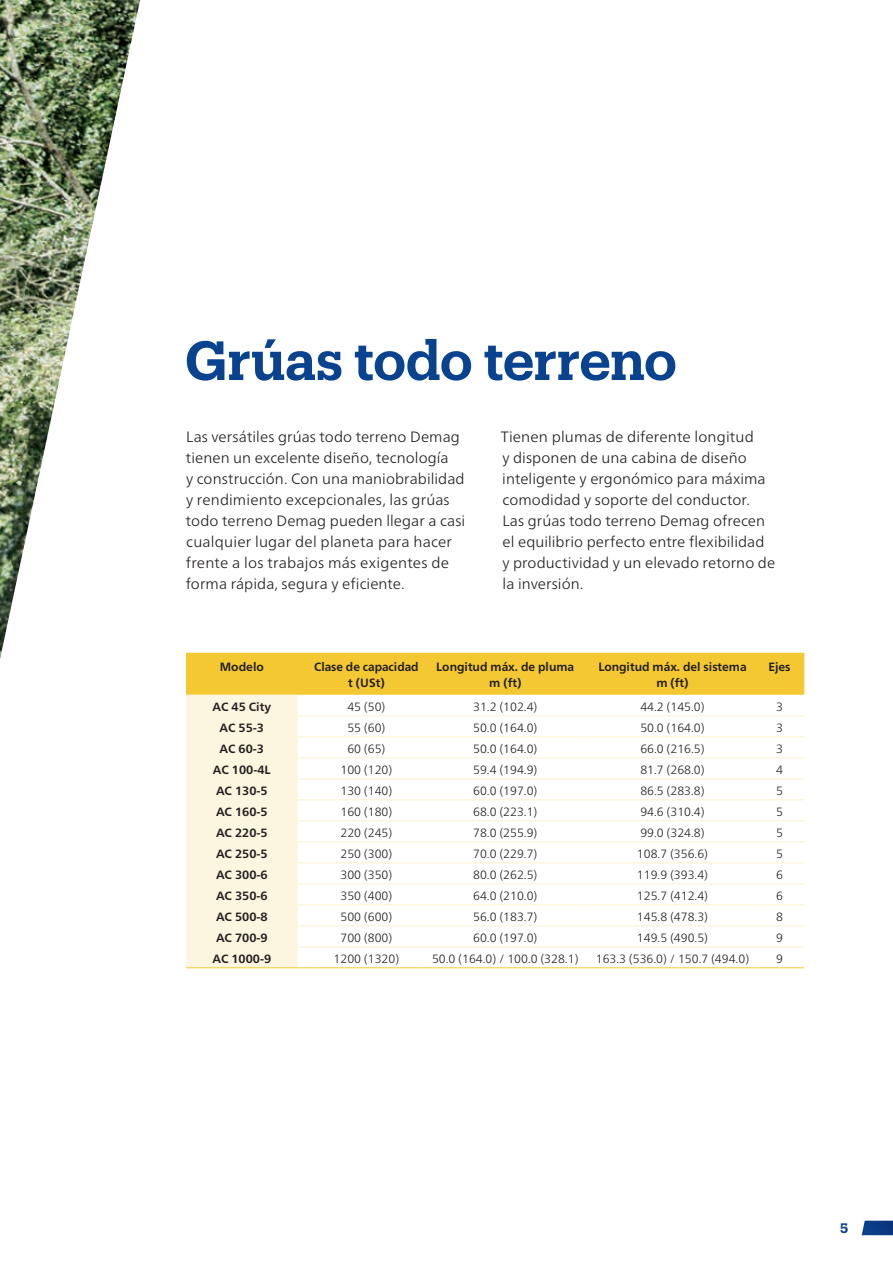
<style>
.page{position:relative;width:893px;height:1263px;background:#fff}
.page>*{position:absolute;margin:0;border:0;box-sizing:border-box;transform-origin:0 0}
.t1{font:600 54px "Produkt";letter-spacing:-.005em;color:#094390}
.t2{font:300 15px/21px "Frutiger Neue LTW1 G";letter-spacing:.005em;color:#231f20}
.t3{font:600 13.5px "Produkt";color:#094390}
.t4{font:300 12px "Frutiger Neue LTW1 G";color:#231f20}
.t5{font:700 12px/15.8px "Frutiger Neue LTW1 G";color:#231f20;text-align:center}
</style>
<div class="page">
<svg style="left:862px;top:1221px;width:31px;height:14px"></svg>
<img style="left:0;top:0;width:140px;height:659px">
<svg style="left:186px;top:653px;width:618px;height:315px"></svg>
<hr style="left:313px;top:736px;width:107px;height:1px;background:#fcf5df">
<hr style="left:420px;top:736px;width:170px;height:1px;background:#fcf5df">
<hr style="left:755px;top:736px;width:49px;height:1px;background:#fcf5df">
<hr style="left:590px;top:715px;width:165px;height:1px;background:#fcf5df">
<hr style="left:590px;top:736px;width:165px;height:1px;background:#fcf5df">
<hr style="left:313px;top:883px;width:107px;height:1px;background:#fcf5df">
<hr style="left:420px;top:883px;width:170px;height:1px;background:#fcf5df">
<hr style="left:590px;top:883px;width:165px;height:1px;background:#fcf5df">
<hr style="left:755px;top:883px;width:49px;height:1px;background:#fcf5df">
<h1 class="t1" style="left:185px;top:322px;width:493px">Grúas todo terreno</h1>
<p class="t2" style="left:186px;top:425px;width:281px">Las versátiles grúas todo terreno Demag tienen un excelente diseño, tecnología<br>y construcción. Con una maniobrabilidad y rendimiento excepcionales, las grúas todo terreno Demag pueden llegar a casi cualquier lugar del planeta para hacer frente a los trabajos más exigentes de forma rápida, segura y eficiente.</p>
<p class="t2" style="left:501px;top:425px;width:276px">Tienen plumas de diferente longitud<br>y disponen de una cabina de diseño inteligente y ergonómico para máxima comodidad y soporte del conductor.<br>Las grúas todo terreno Demag ofrecen el equilibrio perfecto entre flexibilidad<br>y productividad y un elevado retorno de la inversión.</p>
<p class="t5" style="left:220px;top:658px;width:46px">Modelo</p>
<p class="t5" style="left:314px;top:658px;width:106px">Clase de capacidad t (USt)</p>
<p class="t5" style="left:436px;top:658px;width:139px">Longitud máx. de pluma m (ft)</p>
<p class="t5" style="left:598px;top:658px;width:150px">Longitud máx. del sistema m (ft)</p>
<p class="t5" style="left:768px;top:658px;width:24px">Ejes</p>
<p class="t5" style="left:213px;top:698px;width:60px">AC 45 City</p>
<p class="t4" style="left:347px;top:697px;width:40px">45 (50)</p>
<p class="t4" style="left:473px;top:697px;width:66px">31.2 (102.4)</p>
<p class="t4" style="left:640px;top:697px;width:66px">44.2 (145.0)</p>
<p class="t4" style="left:776px;top:697px;width:8px">3</p>
<p class="t5" style="left:220px;top:719px;width:46px">AC 55-3</p>
<p class="t4" style="left:347px;top:718px;width:40px">55 (60)</p>
<p class="t4" style="left:473px;top:718px;width:66px">50.0 (164.0)</p>
<p class="t4" style="left:640px;top:718px;width:66px">50.0 (164.0)</p>
<p class="t4" style="left:776px;top:718px;width:8px">3</p>
<p class="t5" style="left:220px;top:740px;width:46px">AC 60-3</p>
<p class="t4" style="left:347px;top:739px;width:40px">60 (65)</p>
<p class="t4" style="left:473px;top:739px;width:66px">50.0 (164.0)</p>
<p class="t4" style="left:640px;top:739px;width:66px">66.0 (216.5)</p>
<p class="t4" style="left:776px;top:739px;width:8px">3</p>
<p class="t5" style="left:213px;top:761px;width:59px">AC 100-4L</p>
<p class="t4" style="left:340px;top:760px;width:53px">100 (120)</p>
<p class="t4" style="left:473px;top:760px;width:66px">59.4 (194.9)</p>
<p class="t4" style="left:640px;top:760px;width:66px">81.7 (268.0)</p>
<p class="t4" style="left:776px;top:760px;width:8px">4</p>
<p class="t5" style="left:216px;top:782px;width:53px">AC 130-5</p>
<p class="t4" style="left:340px;top:781px;width:53px">130 (140)</p>
<p class="t4" style="left:473px;top:781px;width:66px">60.0 (197.0)</p>
<p class="t4" style="left:640px;top:781px;width:66px">86.5 (283.8)</p>
<p class="t4" style="left:776px;top:781px;width:8px">5</p>
<p class="t5" style="left:216px;top:803px;width:53px">AC 160-5</p>
<p class="t4" style="left:340px;top:802px;width:53px">160 (180)</p>
<p class="t4" style="left:473px;top:802px;width:66px">68.0 (223.1)</p>
<p class="t4" style="left:640px;top:802px;width:66px">94.6 (310.4)</p>
<p class="t4" style="left:776px;top:802px;width:8px">5</p>
<p class="t5" style="left:216px;top:824px;width:53px">AC 220-5</p>
<p class="t4" style="left:340px;top:823px;width:53px">220 (245)</p>
<p class="t4" style="left:473px;top:823px;width:66px">78.0 (255.9)</p>
<p class="t4" style="left:640px;top:823px;width:66px">99.0 (324.8)</p>
<p class="t4" style="left:776px;top:823px;width:8px">5</p>
<p class="t5" style="left:216px;top:845px;width:53px">AC 250-5</p>
<p class="t4" style="left:340px;top:844px;width:53px">250 (300)</p>
<p class="t4" style="left:473px;top:844px;width:66px">70.0 (229.7)</p>
<p class="t4" style="left:637px;top:844px;width:73px">108.7 (356.6)</p>
<p class="t4" style="left:776px;top:844px;width:8px">5</p>
<p class="t5" style="left:216px;top:866px;width:53px">AC 300-6</p>
<p class="t4" style="left:340px;top:865px;width:53px">300 (350)</p>
<p class="t4" style="left:473px;top:865px;width:66px">80.0 (262.5)</p>
<p class="t4" style="left:637px;top:865px;width:73px">119.9 (393.4)</p>
<p class="t4" style="left:776px;top:865px;width:8px">6</p>
<p class="t5" style="left:216px;top:887px;width:53px">AC 350-6</p>
<p class="t4" style="left:340px;top:886px;width:53px">350 (400)</p>
<p class="t4" style="left:473px;top:886px;width:66px">64.0 (210.0)</p>
<p class="t4" style="left:637px;top:886px;width:73px">125.7 (412.4)</p>
<p class="t4" style="left:776px;top:886px;width:8px">6</p>
<p class="t5" style="left:216px;top:908px;width:53px">AC 500-8</p>
<p class="t4" style="left:340px;top:907px;width:53px">500 (600)</p>
<p class="t4" style="left:473px;top:907px;width:66px">56.0 (183.7)</p>
<p class="t4" style="left:637px;top:907px;width:73px">145.8 (478.3)</p>
<p class="t4" style="left:776px;top:907px;width:8px">8</p>
<p class="t5" style="left:216px;top:929px;width:53px">AC 700-9</p>
<p class="t4" style="left:340px;top:928px;width:53px">700 (800)</p>
<p class="t4" style="left:473px;top:928px;width:66px">60.0 (197.0)</p>
<p class="t4" style="left:637px;top:928px;width:73px">149.5 (490.5)</p>
<p class="t4" style="left:776px;top:928px;width:8px">9</p>
<p class="t5" style="left:212px;top:950px;width:60px">AC 1000-9</p>
<p class="t4" style="left:334px;top:949px;width:67px">1200 (1320)</p>
<p class="t4" style="left:432px;top:949px;width:148px">50.0 (164.0) / 100.0 (328.1)</p>
<p class="t4" style="left:596px;top:949px;width:155px">163.3 (536.0) / 150.7 (494.0)</p>
<p class="t4" style="left:776px;top:949px;width:8px">9</p>
<p class="t3" style="left:840px;top:1219px;width:10px">5</p>
</div>
